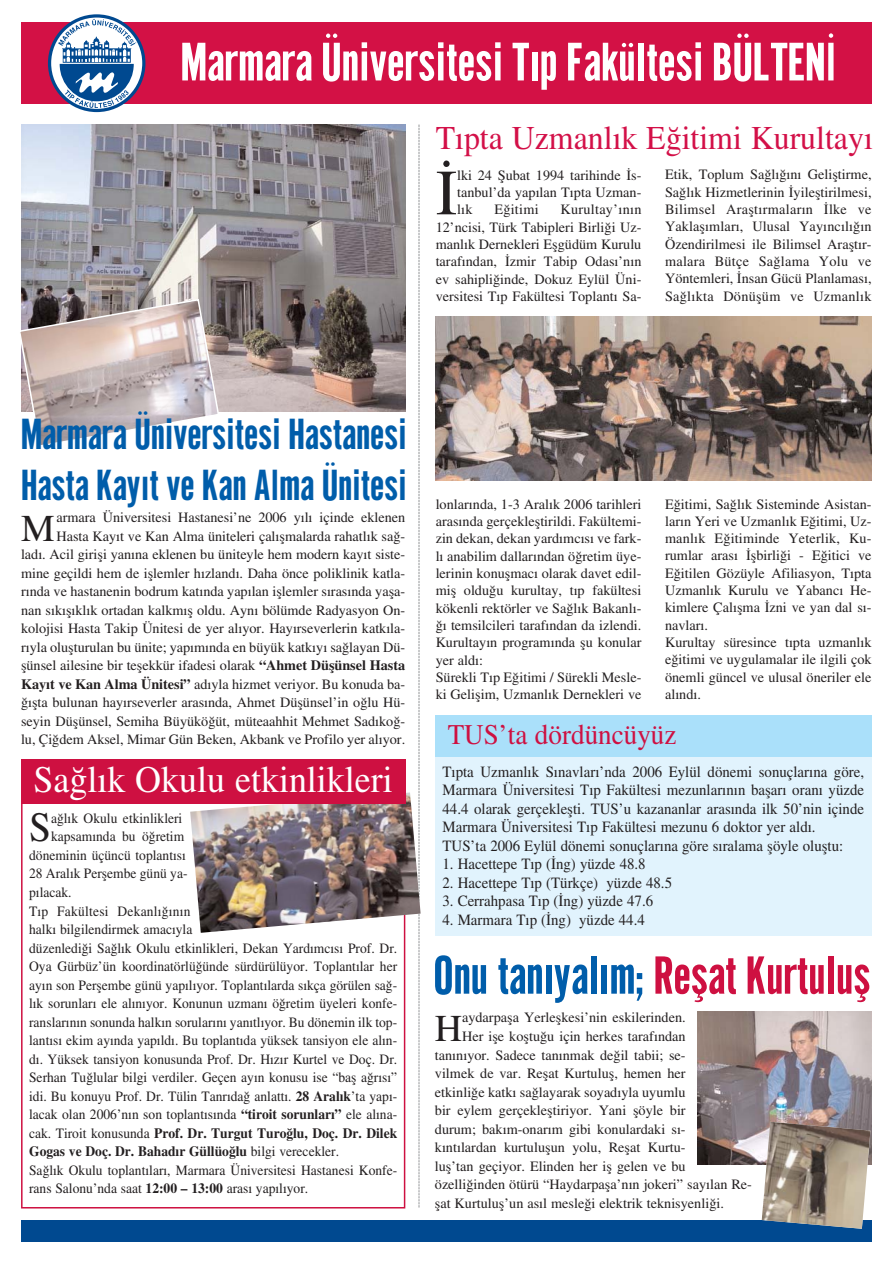
<style>
.page{position:relative;width:893px;height:1263px;background:#fff}
.page>*{position:absolute;margin:0;border:0;box-sizing:border-box;transform-origin:0 0}
.t1{font:64.35px "Mtimes Mas";color:#231f20}
.t2{font:51.75px "Gothic No 1 Mas";color:#ce1041}
.t3{font:42px/50.4px "Gothic No 1 Mas";color:#005daa}
.t4{font:41.7px "Mtimes Mas";color:#231f20;scale:.95 1}
.t5{font:37.95px "Mtimes Mas";color:#231f20}
.t6{font:37.5px "Mtimes Mas";color:#fff;scale:.96 1}
.t7{font:33.3px "Mtimes Mas";color:#d31048;scale:.96 1}
.t8{font:28.5px "Mtimes Mas";color:#ce1041;scale:.95 1}
.t9{font:15.6px/18.5px "Mtimes Mas";color:#231f20;scale:.95 1}
.t10{font:14.25px/17.4px "Mtimes Mas";color:#231f20;text-align:justify}
.t11{font:14.25px/18.6px "Mtimes Mas";color:#231f20;scale:.95 1}
.t12{font:14.25px/18.5px "Mtimes Bold Mas";color:#231f20;scale:.95 1}
.t13{font:14.25px "Mtimes Mas";letter-spacing:.02em;color:#231f20;scale:.95 1}
.s1{font-family:"Mtimes Bold Mas"}
.s2{font-family:"Mtimes Mas"}
.s3{color:#005daa}
</style>
<div class="page">
<div style="left:435px;top:755px;width:436px;height:181px;background:#e1f3fd"></div>
<div style="left:435px;top:715px;width:436px;height:41px;background:#aae0fa"></div>
<div style="left:21px;top:1220px;width:850px;height:22px;background:#004990"></div>
<div style="left:21px;top:23px;width:850px;height:81px;background:#d31145"></div>
<svg style="left:50px;top:16px;width:94px;height:94px"></svg>
<div style="left:48px;top:14px;width:97px;height:98px;border:3px solid #004990;border-radius:50%"></div>
<svg style="left:58px;top:19px;width:78px;height:89px;background:#87a1c4"></svg>
<svg style="left:182px;top:43px;width:130px;height:38px"></svg>
<svg style="left:323px;top:34px;width:177px;height:48px"></svg>
<svg style="left:512px;top:43px;width:17px;height:37px"></svg>
<div style="left:532px;top:52px;width:5px;height:28px;background:#fff"></div>
<svg style="left:541px;top:51px;width:15px;height:39px"></svg>
<svg style="left:568px;top:43px;width:66px;height:38px"></svg>
<div style="left:638px;top:43px;width:6px;height:37px;background:#fff"></div>
<svg style="left:647px;top:42px;width:54px;height:39px"></svg>
<svg style="left:714px;top:33px;width:119px;height:49px"></svg>
<img style="left:436px;top:316px;width:435px;height:165px">
<img style="left:698px;top:1011px;width:173px;height:153px">
<svg style="left:20px;top:125px;width:400px;height:1083px"></svg>
<img style="left:190px;top:792px;width:231px;height:141px">
<div style="left:21px;top:759px;width:384px;height:45px;background:#ce1041"></div>
<img style="left:762px;top:1122px;width:108px;height:107px">
<h3 class="t7" style="left:436px;top:129px;width:457px">T›pta Uzmanl›k E¤itimi Kurultay›</h3>
<h1 class="t1" style="left:436px;top:175px;width:23px">‹</h1>
<p class="t10" style="left:457px;top:168px;width:186px">lki 24 fiubat 1994 tarihinde ‹s&shy;tanbul’da yap›lan T›pta Uzman&shy;l›k</p>
<p class="t10" style="left:436px;top:203px;width:207px;text-indent:125px">Kurultay’›n›n 12’ncisi, Türk Tabipleri Birli¤i Uz&shy;manl›k Dernekleri Eflgüdüm Kurulu taraf›ndan, ‹zmir Tabip Odas›’n›n ev sahipli¤inde, Dokuz Eylül Üni&shy;versitesi T›p Fakültesi Toplant› Sa-</p>
<p class="t10" style="left:494px;top:203px;width:46px">E¤itimi</p>
<p class="t10" style="left:665px;top:168px;width:208px">Etik, Toplum Sa¤l›¤›n› Gelifltirme, Sa¤l›k Hizmetlerinin ‹yilefltirilmesi, Bilimsel Araflt›rmalar›n ‹lke ve Yaklafl›mlar›, Ulusal Yay›nc›l›¤›n Özendirilmesi ile Bilimsel Araflt›r&shy;malara Bütçe Sa¤lama Yolu ve Yöntemleri, ‹nsan Gücü Planlamas›, Sa¤l›kta Dönüflüm ve Uzmanl›k</p>
<h3 class="t3" style="left:21px;top:413px;width:387px">Marmara Üniversitesi Hastanesi<br>Hasta Kay›t ve Kan Alma Ünitesi</h3>
<p class="t10" style="left:21px;top:510px;width:386px;line-height:18.6px;text-align:right">armara Üniversitesi Hastanesi’ne 2006 y›l› içinde eklenen Hasta Kay›t ve Kan Alma üniteleri çal›flmalarda rahatl›k sa¤-<br>lad›. Acil girifli yan›na eklenen bu üniteyle hem modern kay›t siste&shy;mine geçildi hem de ifllemler h›zland›. Daha önce poliklinik katla&shy;r›nda ve hastanenin bodrum kat›nda yap›lan ifllemler s›ras›nda yafla&shy;nan s›k›fl›kl›k ortadan kalkm›fl oldu. Ayn› bölümde Radyasyon On&shy;kolojisi Hasta Takip Ünitesi de yer al›yor. Hay›rseverlerin katk›la&shy;r›yla oluflturulan bu ünite; yap›m›nda en büyük katk›y› sa¤layan Dü&shy;flünsel ailesine bir teflekkür ifadesi olarak <span class="s1">“Ahmet Düflünsel Hasta Kay›t ve Kan Alma Ünitesi”</span> ad›yla hizmet veriyor. Bu konuda ba-¤›flta bulunan hay›rseverler aras›nda, Ahmet Düflünsel’in o¤lu Hü&shy;seyin Düflünsel, Semiha Büyükö¤üt, müteaahhit Mehmet Sad›ko¤- lu, Çi¤dem Aksel, Mimar Gün Beken, Akbank ve Profilo yer al›yor.</p>
<h3 class="t5" style="left:21px;top:518px;width:35px">M</h3>
<h3 class="t6" style="left:34px;top:769px;width:376px">Sa¤l›k Okulu etkinlikleri</h3>
<h3 class="t4" style="left:29px;top:816px;width:25px">S</h3>
<p class="t11" style="left:51px;top:811px;width:140px">a¤l›k Okulu etkinlikleri</p>
<p class="t11" style="left:51px;top:829px;width:142px">kapsam›nda bu ö¤retim</p>
<p class="t11" style="left:29px;top:848px;width:166px">döneminin üçüncü toplant›s›</p>
<p class="t11" style="left:29px;top:866px;width:168px">28 Aral›k Perflembe günü ya-</p>
<p class="t11" style="left:29px;top:885px;width:46px">p›lacak.</p>
<p class="t13" style="left:29px;top:907px;width:172px">T›p Fakültesi Dekanl›¤›n›n</p>
<p class="t11" style="left:29px;top:922px;width:173px">halk› bilgilendirmek amac›yla</p>
<p class="t11" style="left:29px;top:941px;width:389px">düzenledi¤i Sa¤l›k Okulu etkinlikleri, Dekan Yard›mc›s› Prof. Dr.</p>
<p class="t11" style="left:29px;top:959px;width:389px">Oya Gürbüz’ün koordinatörlü¤ünde sürdürülüyor. Toplant›lar her</p>
<p class="t11" style="left:29px;top:978px;width:389px">ay›n son Perflembe günü yap›l›yor. Toplant›larda s›kça görülen sa¤-</p>
<p class="t11" style="left:29px;top:996px;width:389px">l›k sorunlar› ele al›n›yor. Konunun uzman› ö¤retim üyeleri konfe-</p>
<p class="t11" style="left:29px;top:1015px;width:389px">ranslar›n›n sonunda halk›n sorular›n› yan›tl›yor. Bu dönemin ilk top-</p>
<p class="t11" style="left:29px;top:1033px;width:389px">lant›s› ekim ay›nda yap›ld›. Bu toplant›da yüksek tansiyon ele al›n-</p>
<p class="t11" style="left:29px;top:1052px;width:389px">d›. Yüksek tansiyon konusunda Prof. Dr. H›z›r Kurtel ve Doç. Dr.</p>
<p class="t11" style="left:29px;top:1070px;width:389px">Serhan Tu¤lular bilgi verdiler. Geçen ay›n konusu ise “bafl a¤r›s›”</p>
<p class="t11" style="left:29px;top:1089px;width:389px">idi. Bu konuyu Prof. Dr. Tülin Tanr›da¤ anlatt›. <span class="s1">28 Aral›k</span>’ta yap›-</p>
<p class="t11" style="left:29px;top:1107px;width:389px">lacak olan 2006’n›n son toplant›s›nda <span class="s1">“tiroit sorunlar›”</span> ele al›na-</p>
<p class="t12" style="left:29px;top:1125px;width:389px"><span class="s2">cak. Tiroit konusunda</span> Prof. Dr. Turgut Turo¤lu, Doç. Dr. Dilek<br>Gogas ve Doç. Dr. Bahad›r Güllüo¤lu <span class="s2">bilgi verecekler.</span></p>
<p class="t11" style="left:29px;top:1163px;width:389px">Sa¤l›k Okulu toplant›lar›, Marmara Üniversitesi Hastanesi Konfe&shy;rans Salonu’nda saat <span class="s1">12:00 – 13:00</span> aras› yap›l›yor.</p>
<p class="t10" style="left:436px;top:497px;width:207px;text-align:left">lonlar›nda, 1-3 Aral›k 2006 tarihleri aras›nda gerçeklefltirildi. Fakültemi&shy;zin dekan, dekan yard›mc›s› ve fark&shy;l› anabilim dallar›ndan ö¤retim üye&shy;lerinin konuflmac› olarak davet edil&shy;mifl oldu¤u kurultay, t›p fakültesi kökenli rektörler ve Sa¤l›k Bakanl›- ¤› temsilcileri taraf›ndan da izlendi.<br>Kurultay›n program›nda flu konular yer ald›:<br>Sürekli T›p E¤itimi / Sürekli Mesle&shy;ki Geliflim, Uzmanl›k Dernekleri ve</p>
<p class="t10" style="left:665px;top:497px;width:208px;text-align:left">E¤itimi, Sa¤l›k Sisteminde Asistan&shy;lar›n Yeri ve Uzmanl›k E¤itimi, Uz&shy;manl›k E¤itiminde Yeterlik, Ku&shy;rumlar aras› ‹flbirli¤i - E¤itici ve<br>E¤itilen Gözüyle Afiliasyon, T›pta<br>Uzmanl›k Kurulu ve Yabanc› He&shy;kimlere Çal›flma ‹zni ve yan dal s›- navlar›.<br>Kurultay süresince t›pta uzmanl›k e¤itimi ve uygulamalar ile ilgili çok önemli güncel ve ulusal öneriler ele al›nd›.</p>
<h3 class="t8" style="left:448px;top:726px;width:242px">TUS’ta dördüncüyüz</h3>
<p class="t9" style="left:442px;top:764px;width:445px">T›pta Uzmanl›k S›navlar›’nda 2006 Eylül dönemi sonuçlar›na göre, Marmara Üniversitesi T›p Fakültesi mezunlar›n›n baflar› oran› yüzde 44.4 olarak gerçekleflti. TUS’u kazananlar aras›nda ilk 50’nin içinde Marmara Üniversitesi T›p Fakültesi mezunu 6 doktor yer ald›.<br>TUS’ta 2006 Eylül dönemi sonuçlar›na göre s›ralama flöyle olufltu:</p>
<p class="t9" style="left:442px;top:857px;width:215px">1. Hacettepe T›p (‹ng) yüzde 48.8</p>
<p class="t9" style="left:442px;top:876px;width:243px">2. Hacettepe T›p (Türkçe) yüzde 48.5</p>
<p class="t9" style="left:442px;top:894px;width:223px">3. Cerrahpasa T›p (‹ng) yüzde 47.6</p>
<p class="t9" style="left:442px;top:913px;width:215px">4. Marmara T›p (‹ng) yüzde 44.4</p>
<h2 class="t2" style="left:433px;top:955px;width:439px"><span class="s3">Onu tan›yal›m;</span> Reflat Kurtulufl</h2>
<h3 class="t5" style="left:435px;top:1018px;width:29px">H</h3>
<p class="t10" style="left:462px;top:1011px;width:225px">aydarpafla Yerleflkesi’nin eskilerinden.</p>
<p class="t10" style="left:462px;top:1030px;width:225px">Her ifle kofltu¤u için herkes taraf›ndan</p>
<p class="t10" style="left:435px;top:1048px;width:252px">tan›n›yor. Sadece tan›nmak de¤il tabii; se-</p>
<p class="t10" style="left:435px;top:1067px;width:252px">vilmek de var. Reflat Kurtulufl, hemen her</p>
<p class="t10" style="left:435px;top:1085px;width:252px">etkinli¤e katk› sa¤layarak soyad›yla uyumlu</p>
<p class="t10" style="left:435px;top:1104px;width:252px">bir eylem gerçeklefltiriyor. Yani flöyle bir</p>
<p class="t10" style="left:435px;top:1122px;width:252px">durum; bak›m-onar›m gibi konulardaki s›-</p>
<p class="t10" style="left:435px;top:1141px;width:252px">k›nt›lardan kurtuluflun yolu, Reflat Kurtu-</p>
<p class="t10" style="left:435px;top:1159px;width:252px">lufl’tan geçiyor. Elinden her ifl gelen ve bu</p>
<p class="t10" style="left:435px;top:1178px;width:319px">özelli¤inden ötürü “Haydarpafla’n›n jokeri” say›lan Re-</p>
<p class="t10" style="left:435px;top:1196px;width:291px">flat Kurtulufl’un as›l mesle¤i elektrik teknisyenli¤i.</p>
</div>
